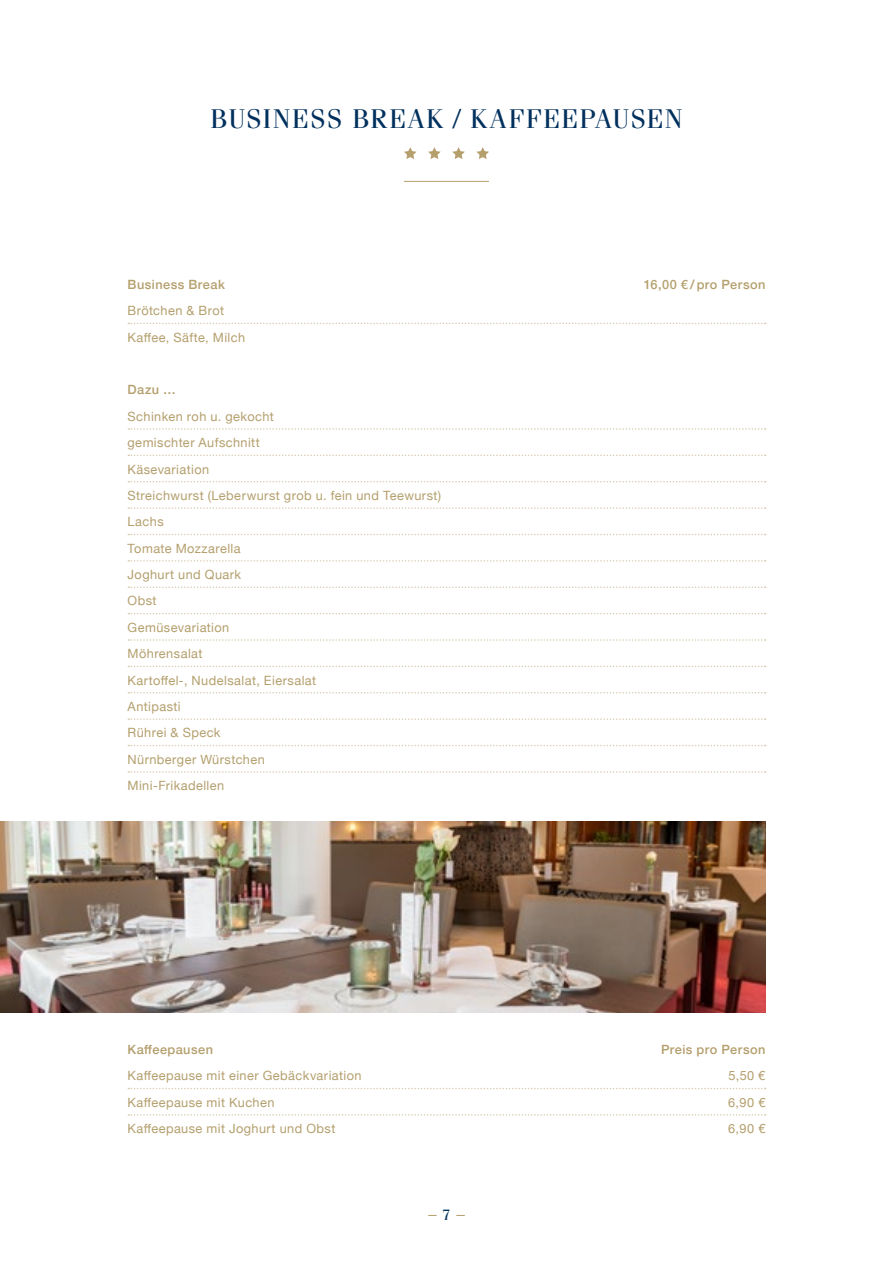
<style>
.page{position:relative;width:893px;height:1263px;background:#fff}
.page>*{position:absolute;margin:0;border:0;box-sizing:border-box;transform-origin:0 0}
.t1{font:27px "Fenice";letter-spacing:.055em;color:#00305d}
.t2{font:15px "Fenice";color:#00305d}
.t3{font:12.75px/26.4px "Helvetica Neue";letter-spacing:.035em;color:#b49f6d}
.t4{font:500 12.75px "Helvetica Neue";letter-spacing:.035em;color:#b49f6d}
</style>
<div class="page">
<svg style="left:128px;top:323px;width:638px;height:1px"></svg>
<svg style="left:128px;top:428px;width:638px;height:2px"></svg>
<svg style="left:128px;top:455px;width:638px;height:1px"></svg>
<svg style="left:128px;top:481px;width:638px;height:1px"></svg>
<svg style="left:128px;top:507px;width:638px;height:2px"></svg>
<svg style="left:128px;top:534px;width:638px;height:1px"></svg>
<svg style="left:128px;top:560px;width:638px;height:2px"></svg>
<svg style="left:128px;top:586px;width:638px;height:2px"></svg>
<svg style="left:128px;top:613px;width:638px;height:1px"></svg>
<svg style="left:128px;top:639px;width:638px;height:2px"></svg>
<svg style="left:128px;top:666px;width:638px;height:1px"></svg>
<svg style="left:128px;top:692px;width:638px;height:1px"></svg>
<svg style="left:128px;top:718px;width:638px;height:2px"></svg>
<svg style="left:128px;top:745px;width:638px;height:1px"></svg>
<svg style="left:128px;top:771px;width:638px;height:2px"></svg>
<svg style="left:128px;top:1088px;width:638px;height:1px"></svg>
<svg style="left:128px;top:1114px;width:638px;height:2px"></svg>
<img style="left:0;top:821px;width:765px;height:192px">
<hr style="left:404px;top:181px;width:85px;height:1px;background:#b49f6d">
<svg style="left:404px;top:147px;width:12px;height:12px"></svg>
<svg style="left:428px;top:147px;width:13px;height:12px"></svg>
<svg style="left:452px;top:147px;width:13px;height:12px"></svg>
<svg style="left:476px;top:147px;width:13px;height:12px"></svg>
<h1 class="t1" style="left:211px;top:102px;width:473px">BUSINESS BREAK / KAFFEEPAUSEN</h1>
<p class="t4" style="left:128px;top:274px;width:99px">Business Break</p>
<p class="t4" style="left:644px;top:274px;width:123px">16,00 € / pro Person</p>
<p class="t3" style="left:128px;top:298px;width:119px">Brötchen &amp; Brot<br>Kaffee, Säfte, Milch</p>
<p class="t4" style="left:128px;top:380px;width:50px">Dazu …</p>
<p class="t3" style="left:128px;top:404px;width:315px">Schinken roh u. gekocht<br>gemischter Aufschnitt<br>Käsevariation<br>Streichwurst (Leberwurst grob u. fein und Teewurst)<br>Lachs<br>Tomate Mozzarella<br>Joghurt und Quark<br>Obst<br>Gemüsevariation<br>Möhrensalat<br>Kartoffel-, Nudelsalat, Eiersalat<br>Antipasti<br>Rührei &amp; Speck<br>Nürnberger Würstchen<br>Mini-Frikadellen</p>
<p class="t4" style="left:128px;top:1039px;width:87px">Kaffeepausen</p>
<p class="t4" style="left:661px;top:1039px;width:106px">Preis pro Person</p>
<p class="t3" style="left:128px;top:1063px;width:236px">Kaffeepause mit einer Gebäckvariation</p>
<p class="t3" style="left:728px;top:1063px;width:38px">5,50 €</p>
<p class="t3" style="left:128px;top:1090px;width:148px">Kaffeepause mit Kuchen</p>
<p class="t3" style="left:728px;top:1090px;width:39px">6,90 €</p>
<p class="t3" style="left:128px;top:1116px;width:209px">Kaffeepause mit Joghurt und Obst</p>
<p class="t3" style="left:728px;top:1116px;width:39px">6,90 €</p>
<p class="t2" style="left:442px;top:1206px;width:10px">7</p>
</div>
